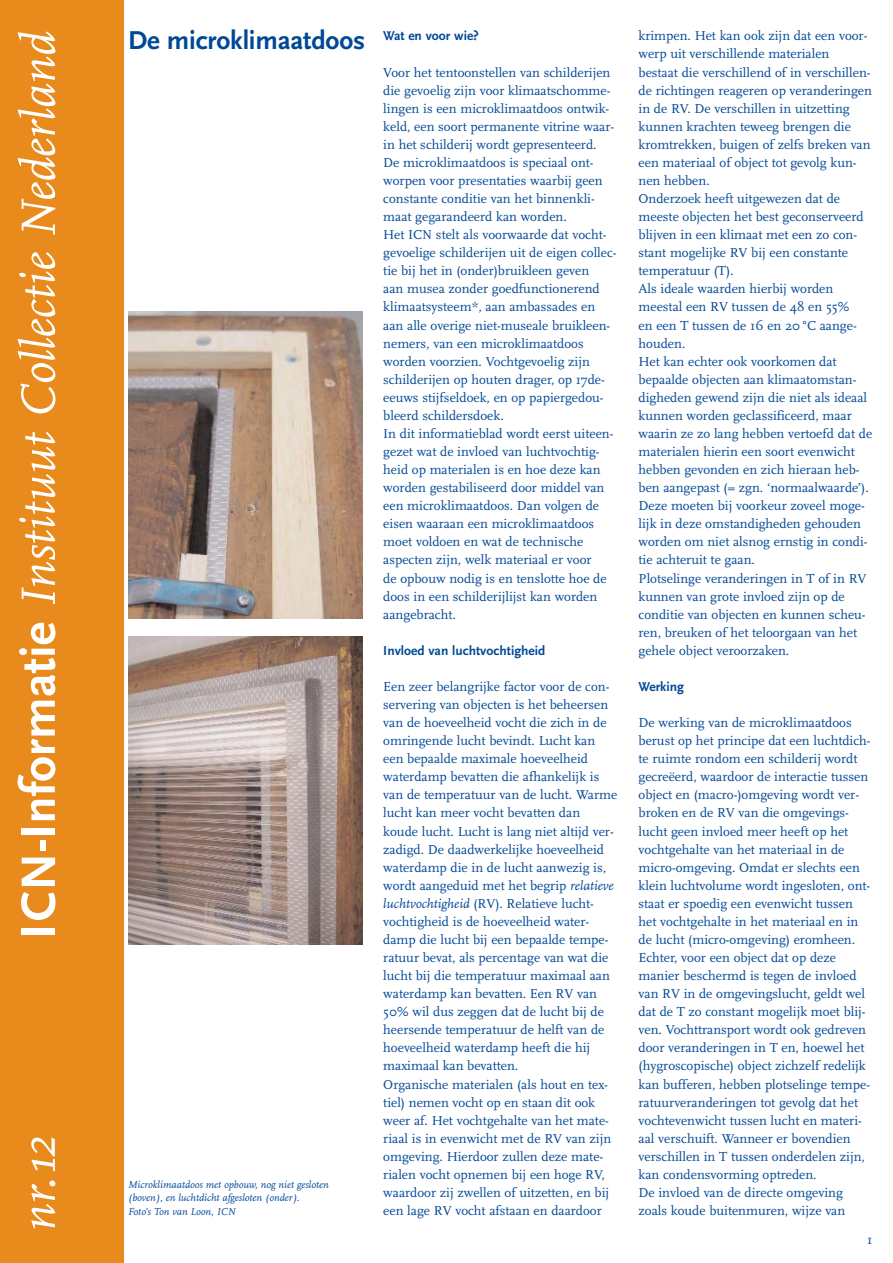
<style>
.page{position:relative;width:893px;height:1263px;background:#fff}
.page>*{position:absolute;margin:0;border:0;box-sizing:border-box;transform-origin:0 0}
.t1{font:italic 50.25px "Scala";color:#fff}
.t2{font:700 27px "Scala Sans";letter-spacing:-.005em;color:#004896}
.t3{font:13.5px/18px "Scala";color:#004896}
.t4{font:700 13.5px "Scala Sans";color:#004896}
.t5{font:italic 10.5px/13.5px "Scala";color:#004896}
.s1{font-family:"Scala Sans";font-weight:700;font-style:normal}
.s2{font-style:italic}
</style>
<div class="page">
<div style="left:0;top:0;width:124px;height:1263px;background:#e88a1c"></div>
<img style="left:128px;top:637px;width:234px;height:307px">
<img style="left:128px;top:311px;width:234px;height:308px">
<h1 class="t1" style="left:17px;top:939px;width:909px;rotate:-90deg"><span class="s1">ICN-Informatie</span> Instituut Collectie Nederland</h1>
<h1 class="t1" style="left:17px;top:1231px;width:96px;rotate:-90deg">nr.12</h1>
<h2 class="t2" style="left:128px;top:30px;width:239px">De microklimaatdoos</h2>
<p class="t5" style="left:128px;top:1178px;width:202px">Microklimaatdoos met opbouw, nog niet gesloten (boven), en luchtdicht afgesloten (onder).<br>Foto’s Ton van Loon, ICN</p>
<p class="t4" style="left:383px;top:31px;width:97px">Wat en voor wie?</p>
<p class="t3" style="left:383px;top:64px;width:235px">Voor het tentoonstellen van schilderijen die gevoelig zijn voor klimaatschomme&shy;lingen is een microklimaatdoos ontwik&shy;keld, een soort permanente vitrine waar&shy;in het schilderij wordt gepresenteerd.<br>De microklimaatdoos is speciaal ont&shy;worpen voor presentaties waarbij geen constante conditie van het binnenkli&shy;maat gegarandeerd kan worden.<br>Het ICN stelt als voorwaarde dat vocht&shy;gevoelige schilderijen uit de eigen collec&shy;tie bij het in (onder)bruikleen geven<br>aan musea zonder goedfunctionerend klimaatsysteem*, aan ambassades en aan alle overige niet-museale bruikleen&shy;nemers, van een microklimaatdoos worden voorzien. Vochtgevoelig zijn schilderijen op houten drager, op 17de&shy;eeuws stijfseldoek, en op papiergedou&shy;bleerd schildersdoek.<br>In dit informatieblad wordt eerst uiteen&shy;gezet wat de invloed van luchtvochtig&shy;heid op materialen is en hoe deze kan worden gestabiliseerd door middel van een microklimaatdoos. Dan volgen de eisen waaraan een microklimaatdoos moet voldoen en wat de technische aspecten zijn, welk materiaal er voor<br>de opbouw nodig is en tenslotte hoe de doos in een schilderijlijst kan worden aangebracht.</p>
<p class="t4" style="left:383px;top:645px;width:164px">Invloed van luchtvochtigheid</p>
<p class="t3" style="left:383px;top:679px;width:235px">Een zeer belangrijke factor voor de con&shy;servering van objecten is het beheersen van de hoeveelheid vocht die zich in de omringende lucht bevindt. Lucht kan een bepaalde maximale hoeveelheid waterdamp bevatten die afhankelijk is van de temperatuur van de lucht. Warme lucht kan meer vocht bevatten dan koude lucht. Lucht is lang niet altijd ver&shy;zadigd. De daadwerkelijke hoeveelheid waterdamp die in de lucht aanwezig is, wordt aangeduid met het begrip <span class="s2">relatieve luchtvochtigheid</span> (RV). Relatieve lucht&shy;vochtigheid is de hoeveelheid water&shy;damp die lucht bij een bepaalde tempe&shy;ratuur bevat, als percentage van wat die lucht bij die temperatuur maximaal aan waterdamp kan bevatten. Een RV van 50% wil dus zeggen dat de lucht bij de heersende temperatuur de helft van de hoeveelheid waterdamp heeft die hij maximaal kan bevatten.<br>Organische materialen (als hout en tex&shy;tiel) nemen vocht op en staan dit ook weer af. Het vochtgehalte van het mate&shy;riaal is in evenwicht met de RV van zijn omgeving. Hierdoor zullen deze mate&shy;rialen vocht opnemen bij een hoge RV, waardoor zij zwellen of uitzetten, en bij een lage RV vocht afstaan en daardoor</p>
<p class="t3" style="left:638px;top:28px;width:235px">krimpen. Het kan ook zijn dat een voor&shy;werp uit verschillende materialen<br>bestaat die verschillend of in verschillen&shy;de richtingen reageren op veranderingen in de RV. De verschillen in uitzetting kunnen krachten teweeg brengen die kromtrekken, buigen of zelfs breken van een materiaal of object tot gevolg kun&shy;nen hebben.<br>Onderzoek heeft uitgewezen dat de meeste objecten het best geconserveerd blijven in een klimaat met een zo con&shy;stant mogelijke RV bij een constante temperatuur (T).<br>Als ideale waarden hierbij worden meestal een RV tussen de 48 en 55%<br>en een T tussen de 16 en 20 °C aange&shy;houden.<br>Het kan echter ook voorkomen dat bepaalde objecten aan klimaatomstan&shy;digheden gewend zijn die niet als ideaal kunnen worden geclassificeerd, maar waarin ze zo lang hebben vertoefd dat de materialen hierin een soort evenwicht hebben gevonden en zich hieraan heb&shy;ben aangepast (= zgn. ‘normaalwaarde’).<br>Deze moeten bij voorkeur zoveel moge&shy;lijk in deze omstandigheden gehouden worden om niet alsnog ernstig in condi&shy;tie achteruit te gaan.<br>Plotselinge veranderingen in T of in RV kunnen van grote invloed zijn op de conditie van objecten en kunnen scheu&shy;ren, breuken of het teloorgaan van het gehele object veroorzaken.</p>
<p class="t4" style="left:638px;top:681px;width:47px">Werking</p>
<p class="t3" style="left:638px;top:715px;width:233px">De werking van de microklimaatdoos berust op het principe dat een luchtdich&shy;te ruimte rondom een schilderij wordt gecreëerd, waardoor de interactie tussen object en (macro-)omgeving wordt ver&shy;broken en de RV van die omgevings&shy;lucht geen invloed meer heeft op het vochtgehalte van het materiaal in de micro-omgeving. Omdat er slechts een klein luchtvolume wordt ingesloten, ont&shy;staat er spoedig een evenwicht tussen het vochtgehalte in het materiaal en in de lucht (micro-omgeving) eromheen.<br>Echter, voor een object dat op deze manier beschermd is tegen de invloed van RV in de omgevingslucht, geldt wel dat de T zo constant mogelijk moet blij&shy;ven. Vochttransport wordt ook gedreven door veranderingen in T en, hoewel het (hygroscopische) object zichzelf redelijk kan bufferen, hebben plotselinge tempe&shy;ratuurveranderingen tot gevolg dat het vochtevenwicht tussen lucht en materi&shy;aal verschuift. Wanneer er bovendien verschillen in T tussen onderdelen zijn, kan condensvorming optreden.<br>De invloed van de directe omgeving zoals koude buitenmuren, wijze van</p>
<p class="t3" style="left:867px;top:1232px;width:7px">1</p>
</div>
